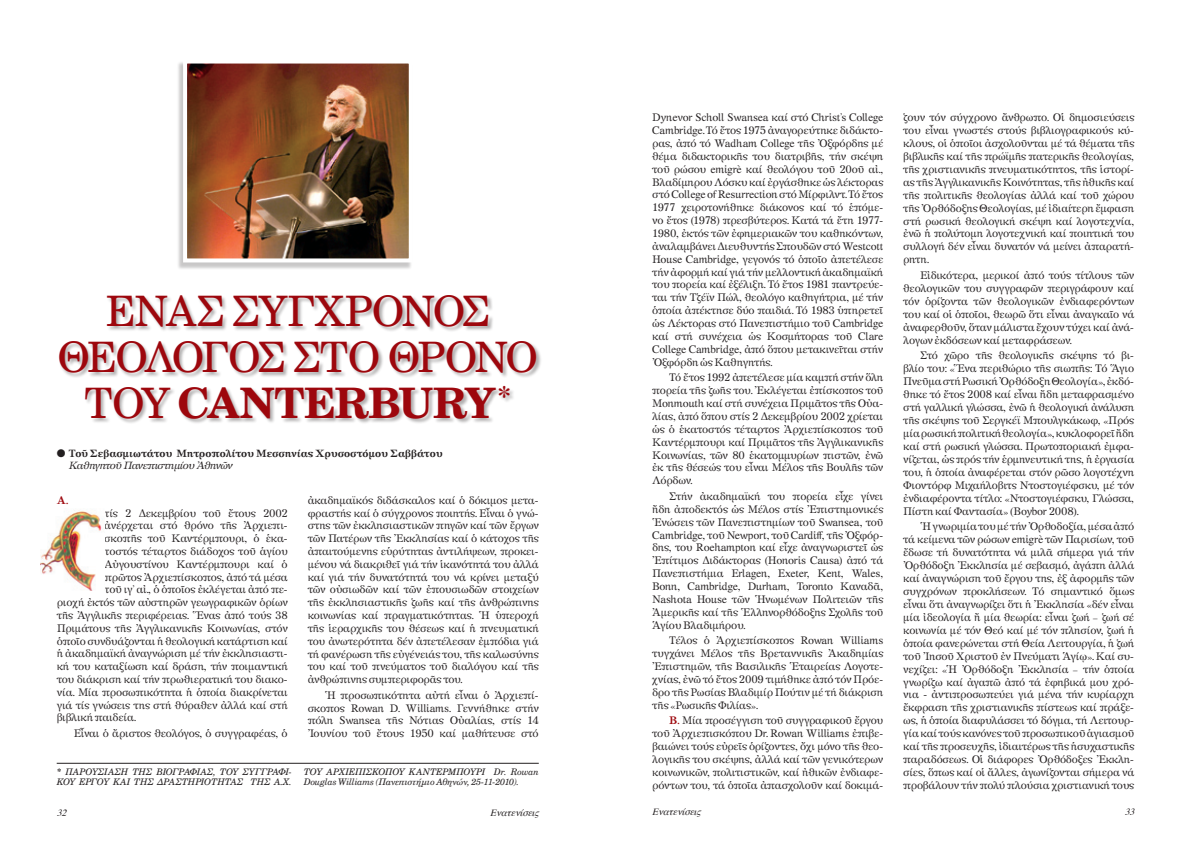
<style>
.page{position:relative;width:1191px;height:842px;background:#fff}
.page>*{position:absolute;margin:0;border:0;box-sizing:border-box;transform-origin:0 0}
.t1{font:42px/46px "UB Century";letter-spacing:-.045em;color:#9d070d;text-align:center}
.t2{font:42px "UB Century Bold";letter-spacing:-.015em;color:#9d070d}
.t3{font:10.4px/12.9px "Apollonia";letter-spacing:-.015em;color:#231f20;text-align:justify}
.t4{font:700 10.4px "Apollonia";color:#9d070d}
.t5{font:700 10px/12px "Apollonia";letter-spacing:-.01em;color:#231f20}
.t6{font:italic 9.5px "Times";color:#231f20}
.t7{font:9px/10.5px "UB Century Italic";letter-spacing:-.015em;color:#231f20}
.s1{font-family:"UB Century"}
.s2{font-weight:400;font-style:italic}
.s3{font-weight:700;color:#9d070d}
</style>
<div class="page">
<div style="left:58px;top:294px;width:543px;height:153px;background:#231f20;opacity:.35"></div>
<div style="left:176px;top:60px;width:240px;height:214px;background:#231f20;opacity:.25"></div>
<img style="left:188px;top:65px;width:220px;height:192px">
<div style="left:183px;top:60px;width:230px;height:202px;border:4px solid #fff"></div>
<hr style="left:57px;top:763px;width:482px;height:1px;background:#231f20">
<img style="left:40px;top:510px;width:63px;height:80px">
<div style="left:96px;top:564px;width:8px;height:27px;background:#fff"></div>
<h1 class="t1" style="left:57px;top:288px;width:482px">ΕΝΑΣ ΣΥΓΧΡΟΝΟΣ<br>ΘΕΟΛΟΓΟΣ ΣΤΟ ΘΡΟΝΟ</h1>
<h1 class="t2" style="left:84px;top:377px;width:429px"><span class="s1">ΤΟΥ</span> CANTERBURY <sup>*</sup></h1>
<p class="t5" style="left:69px;top:447px;width:375px;text-indent:-13px">● Τοῦ Σεβασμιωτάτου Μητροπολίτου Μεσσηνίας Χρυσοστόμου Σαββάτου<br><span class="s2">Καθηγητοῦ Πανεπιστημίου Ἀθηνῶν</span></p>
<p class="t4" style="left:57px;top:493px;width:13px">A.</p>
<p class="t3" style="left:104px;top:507px;width:185px">τίς 2 Δεκεμβρίου τοῦ ἔτους 2002</p>
<p class="t3" style="left:104px;top:519px;width:185px">ἀνέρχεται στό θρόνο τῆς Ἀρχιεπι-</p>
<p class="t3" style="left:104px;top:532px;width:185px">σκοπῆς τοῦ Καντέρμπουρι, ὁ ἑκα-</p>
<p class="t3" style="left:104px;top:545px;width:185px">τοστός τέταρτος διάδοχος τοῦ ἁγίου</p>
<p class="t3" style="left:104px;top:558px;width:185px">Αὐγουστίνου Καντέρμπουρι καί ὁ</p>
<p class="t3" style="left:104px;top:571px;width:185px">πρῶτος Ἀρχιεπίσκοπος, ἀπό τά μέσα</p>
<p class="t3" style="left:104px;top:583px;width:185px">τοῦ ιγ’ αἰ., ὁ ὁποῖος ἐκλέγεται ἀπό πε-</p>
<p class="t3" style="left:57px;top:596px;width:233px">ριοχή ἐκτός τῶν αὐστηρῶν γεωγραφικῶν ὁρίων</p>
<p class="t3" style="left:57px;top:609px;width:233px">τῆς Ἀγγλικῆς περιφέρειας. Ἕνας ἀπό τούς 38</p>
<p class="t3" style="left:57px;top:622px;width:233px">Πριμάτους τῆς Ἀγγλικανικῆς Κοινωνίας, στόν</p>
<p class="t3" style="left:57px;top:635px;width:233px">ὁποῖο συνδυάζονται ἡ θεολογική κατάρτιση καί</p>
<p class="t3" style="left:57px;top:647px;width:233px">ἡ ἀκαδημαϊκή ἀναγνώριση μέ τήν ἐκκλησιαστι-</p>
<p class="t3" style="left:57px;top:660px;width:233px">κή του καταξίωση καί δράση, τήν ποιμαντική</p>
<p class="t3" style="left:57px;top:673px;width:233px">του διάκριση καί τήν πρωθιερατική του διακο-</p>
<p class="t3" style="left:57px;top:686px;width:233px">νία. Μία προσωπικότητα ἡ ὁποία διακρίνεται</p>
<p class="t3" style="left:57px;top:699px;width:233px">γιά τίς γνώσεις της στή θύραθεν ἀλλά καί στή</p>
<p class="t3" style="left:57px;top:711px;width:80px">βιβλική παιδεία.</p>
<p class="t3" style="left:74px;top:727px;width:216px">Εἶναι ὁ ἄριστος θεολόγος, ὁ συγγραφέας, ὁ</p>
<p class="t3" style="left:308px;top:494px;width:233px">ἀκαδημαϊκός διδάσκαλος καί ὁ δόκιμος μετα&shy;φραστής καί ὁ σύγχρονος ποιητής. Εἶναι ὁ γνώ&shy;στης τῶν ἐκκλησιαστικῶν πηγῶν καί τῶν ἔργων τῶν Πατέρων τῆς Ἐκκλησίας καί ὁ κάτοχος τῆς ἀπαιτούμενης εὑρύτητας ἀντιλήψεων, προκει&shy;μένου νά διακριθεῖ γιά τήν ἱκανότητά του ἀλλά καί γιά τήν δυνατότητά του νά κρίνει μεταξύ τῶν οὐσιωδῶν καί τῶν ἐπουσιωδῶν στοιχείων τῆς ἐκκλησιαστικῆς ζωῆς καί τῆς ἀνθρώπινης κοινωνίας καί πραγματικότητας. Ἡ ὑπεροχή τῆς ἱεραρχικῆς του θέσεως καί ἡ πνευματική του ἀνωτερότητα δέν ἀπετέλεσαν ἐμπόδια γιά τή φανέρωση τῆς εὐγένειάς του, τῆς καλωσύνης του καί τοῦ πνεύματος τοῦ διαλόγου καί τῆς ἀνθρώπινης συμπεριφορᾶς του.</p>
<p class="t3" style="left:308px;top:689px;width:233px;text-indent:17px">Ἡ προσωπικότητα αὐτή εἶναι ὁ Ἀρχιεπί&shy;σκοπος Rowan D. Williams. Γεννήθηκε στήν πόλη Swansea τῆς Νότιας Οὐαλίας, στίς 14<br>Ἰουνίου τοῦ ἔτους 1950 καί μαθήτευσε στό</p>
<p class="t7" style="left:57px;top:766px;width:236px">* ΠΑΡΟΥΣΙΑΣΗ ΤΗΣ ΒΙΟΓΡΑΦΙΑΣ, ΤΟΥ ΣΥΓΓΡΑΦΙ-<br>ΚΟΥ ΕΡΓΟΥ ΚΑΙ ΤΗΣ ΔΡΑΣΤΗΡΙΟΤΗΤΑΣ ΤΗΣ Α.Χ.</p>
<p class="t7" style="left:304px;top:766px;width:236px">ΤΟΥ ΑΡΧΙΕΠΙΣΚΟΠΟΥ ΚΑΝΤΕΡΜΠΟΥΡΙ Dr. Rowan<br>Douglas Williams (Πανεπιστήμιο Aθηνών, 25-11-2010).</p>
<p class="t3" style="left:652px;top:111px;width:233px">Dynevor Scholl Swansea καί στό Christ’s College Cambridge. Τό ἔτος 1975 ἀναγορεύτηκε διδάκτο&shy;ρας, ἀπό τό Wadham College τῆς Ὀξφόρδης μέ θέμα διδακτορικῆς του διατριβῆς, τήν σκέψη τοῦ ρώσου emigrè καί θεολόγου τοῦ 20οῦ αἰ., Βλαδίμηρου Λόσκυ καί ἐργάσθηκε ὡς λέκτορας στό College of Resurrection στό Μίρφιλντ. Τό ἔτος 1977 χειροτονήθηκε διάκονος καί τό ἑπόμε&shy;νο ἔτος (1978) πρεσβύτερος. Κατά τά ἔτη 1977- 1980, ἐκτός τῶν ἐφημεριακῶν του καθηκόντων, ἀναλαμβάνει Διευθυντής Σπουδῶν στό Westcott House Cambridge, γεγονός τό ὁποῖο ἀπετέλεσε τήν ἀφορμή καί γιά τήν μελλοντική ἀκαδημαϊκή του πορεία καί ἐξέλιξη. Τό ἔτος 1981 παντρεύε&shy;ται τήν Τζέϊν Πώλ, θεολόγο καθηγήτρια, μέ τήν ὁποία ἀπέκτησε δύο παιδιά. Τό 1983 ὑπηρετεῖ ὡς Λέκτορας στό Πανεπιστήμιο τοῦ Cambridge καί στή συνέχεια ὡς Κοσμήτορας τοῦ Clare College Cambridge, ἀπό ὅπου μετακινεῖται στήν Ὀξφόρδη ὡς Καθηγητής.</p>
<p class="t3" style="left:652px;top:371px;width:233px;text-indent:17px">Τό ἔτος 1992 ἀπετέλεσε μία καμπή στήν ὅλη πορεία τῆς ζωῆς του. Ἐκλέγεται ἐπίσκοπος τοῦ Monmouth καί στή συνέχεια Πριμᾶτος τῆς Οὐα&shy;λίας, ἀπό ὅπου στίς 2 Δεκεμβρίου 2002 χρίεται ὡς ὁ ἑκατοστός τέταρτος Ἀρχιεπίσκοπος τοῦ Καντέρμπουρι καί Πριμᾶτος τῆς Ἀγγλικανικῆς Κοινωνίας, τῶν 80 ἑκατομμυρίων πιστῶν, ἐνῶ ἐκ τῆς θέσεώς του εἶναι Μέλος τῆς Βουλῆς τῶν Λόρδων.</p>
<p class="t3" style="left:652px;top:490px;width:233px;text-indent:17px">Στήν ἀκαδημαϊκή του πορεία εἶχε γίνει ἤδη ἀποδεκτός ὡς Μέλος στίς Ἐπιστημονικές Ἑνώσεις τῶν Πανεπιστημίων τοῦ Swansea, τοῦ Cambridge, τοῦ Newport, τοῦ Cardiff, τῆς Ὀξφόρ&shy;δης, του Roehampton καί εἶχε ἀναγνωριστεῖ ὡς Ἐπίτιμος Διδάκτορας (Honoris Causa) ἀπό τά Πανεπιστήμια Erlagen, Exeter, Kent, Wales, Bonn, Cambridge, Durham, Toronto Καναδᾶ, Nashota House τῶν Ἡνωμένων Πολιτειῶν τῆς Ἀμερικῆς καί τῆς Ἑλληνορθόδοξης Σχολῆς τοῦ Ἁγίου Βλαδιμήρου.</p>
<p class="t3" style="left:652px;top:634px;width:233px;text-indent:17px">Τέλος ὁ Ἀρχιεπίσκοπος Rowan Williams τυγχάνει Mέλος τῆς Βρεταννικῆς Ἀκαδημίας Ἐπιστημῶν, τῆς Βασιλικῆς Ἑταιρείας Λογοτε&shy;χνίας, ἐνῶ τό ἔτος 2009 τιμήθηκε ἀπό τόν Πρόε&shy;δρο τῆς Ρωσίας Βλαδιμίρ Πούτιν μέ τή διάκριση τῆς «Ρωσικῆς Φιλίας».</p>
<p class="t3" style="left:652px;top:714px;width:233px;text-indent:17px"><span class="s3">B.</span> Μία προσέγγιση τοῦ συγγραφικοῦ ἔργου τοῦ Ἀρχιεπισκόπου Dr. Rowan Williams ἐπιβε&shy;βαιώνει τούς εὐρεῖς ὁρίζοντες, ὄχι μόνο τῆς θεο&shy;λογικῆς του σκέψης, ἀλλά καί τῶν γενικότερων κοινωνικῶν, πολιτιστικῶν, καί ἠθικῶν ἐνδιαφε&shy;ρόντων του, τά ὁποῖα ἀπασχολοῦν καί δοκιμά-</p>
<p class="t3" style="left:903px;top:111px;width:233px">ζουν τόν σύγχρονο ἄνθρωπο. Οἱ δημοσιεύσεις του εἶναι γνωστές στούς βιβλιογραφικούς κύ&shy;κλους, οἱ ὁποῖοι ἀσχολοῦνται μέ τά θέματα τῆς βιβλικῆς καί τῆς πρώϊμῆς πατερικῆς θεολογίας, τῆς χριστιανικῆς πνευματικότητος, τῆς ἱστορί&shy;ας τῆς Ἀγγλικανικῆς Κοινότητας, τῆς ἠθικῆς καί τῆς πολιτικῆς θεολογίας ἀλλά καί τοῦ χώρου τῆς Ὀρθόδοξης Θεολογίας, μέ ἰδιαίτερη ἔμφαση στή ρωσική θεολογική σκέψη καί λογοτεχνία, ἐνῶ ἡ πολύτομη λογοτεχνική καί ποιητική του συλλογή δέν εἶναι δυνατόν νά μείνει ἀπαρατή&shy;ρητη.</p>
<p class="t3" style="left:903px;top:269px;width:233px;text-indent:17px">Εἰδικότερα, μερικοί ἀπό τούς τίτλους τῶν θεολογικῶν του συγγραφῶν περιγράφουν καί τόν ὁρίζοντα τῶν θεολογικῶν ἐνδιαφερόντων του καί οἱ ὁποῖοι, θεωρῶ ὅτι εἶναι ἀναγκαῖο νά ἀναφερθοῦν, ὅταν μάλιστα ἔχουν τύχει καί ἀνά&shy;λογων ἐκδόσεων καί μεταφράσεων.</p>
<p class="t3" style="left:903px;top:350px;width:233px;text-indent:17px">Στό χῶρο τῆς θεολογικῆς σκέψης τό βι&shy;βλίο του: «Ἕνα περιθώριο τῆς σιωπῆς: Τό Ἅγιο Πνεῦμα στή Ρωσική Ὀρθόδοξη Θεολογία», ἐκδό&shy;θηκε τό ἔτος 2008 καί εἶναι ἤδη μεταφρασμένο στή γαλλική γλώσσα, ἐνῶ ἡ θεολογική ἀνάλυση τῆς σκέψης τοῦ Σεργκέϊ Μπουλγκάκωφ, «Πρός μία ρωσική πολιτική θεολογία», κυκλοφορεῖ ἤδη καί στή ρωσική γλώσσα. Πρωτοποριακή ἐμφα&shy;νίζεται, ὡς πρός τήν ἑρμηνευτική της, ἡ ἐργασία του, ἡ ὁποία ἀναφέρεται στόν ρῶσο λογοτέχνη Φιοντόρφ Μιχαήλοβιτς Ντοστογιέφσκυ, μέ τόν ἐνδιαφέροντα τίτλο: «Ντοστογιέφσκυ, Γλώσσα, Πίστη καί Φαντασία» (Boybor 2008).</p>
<p class="t3" style="left:903px;top:520px;width:233px;text-indent:17px">Ἡ γνωριμία του μέ τήν Ὀρθοδοξία, μέσα ἀπό τά κείμενα τῶν ρώσων emigrè τῶν Παρισίων, τοῦ ἔδωσε τή δυνατότητα νά μιλᾶ σήμερα γιά τήν Ὀρθόδοξη Ἐκκλησία μέ σεβασμό, ἀγάπη ἀλλά καί ἀναγνώριση τοῦ ἔργου της, ἐξ ἀφορμῆς τῶν συγχρόνων προκλήσεων. Τό σημαντικό ὅμως εἶναι ὅτι ἀναγνωρίζει ὅτι ἡ Ἐκκλησία «δέν εἶναι μία ἰδεολογία ἤ μία θεωρία: εἶναι ζωή – ζωή σέ κοινωνία μέ τόν Θεό καί μέ τόν πλησίον, ζωή ἡ ὁποία φανερώνεται στή Θεία Λειτουργία, ἡ ζωή τοῦ Ἰησοῦ Χριστοῦ ἐν Πνεύματι Ἁγίῳ». Καί συ&shy;νεχίζει: «Ἡ Ὀρθόδοξη Ἐκκλησία – τήν ὁποία γνωρίζω καί ἀγαπῶ ἀπό τά ἐφηβικά μου χρό&shy;νια - ἀντιπροσωπεύει γιά μένα τήν κυρίαρχη ἔκφραση τῆς χριστιανικῆς πίστεως καί πράξε&shy;ως, ἡ ὁποία διαφυλάσσει τό δόγμα, τή Λειτουρ&shy;γία καί τούς κανόνες τοῦ προσωπικοῦ ἁγιασμοῦ καί τῆς προσευχῆς, ἰδιαιτέρως τῆς ἡσυχαστικῆς παραδόσεως. Οἱ διάφορες Ὀρθόδοξες Ἐκκλη&shy;σίες, ὅπως καί οἱ ἄλλες, ἀγωνίζονται σήμερα νά προβάλουν τήν πολύ πλούσια χριστιανική τους</p>
<p class="t6" style="left:57px;top:803px;width:15px">32</p>
<p class="t6" style="left:490px;top:803px;width:54px">Eνατενίσεις</p>
<p class="t6" style="left:652px;top:803px;width:54px">Eνατενίσεις</p>
<p class="t6" style="left:1124px;top:803px;width:15px">33</p>
</div>
